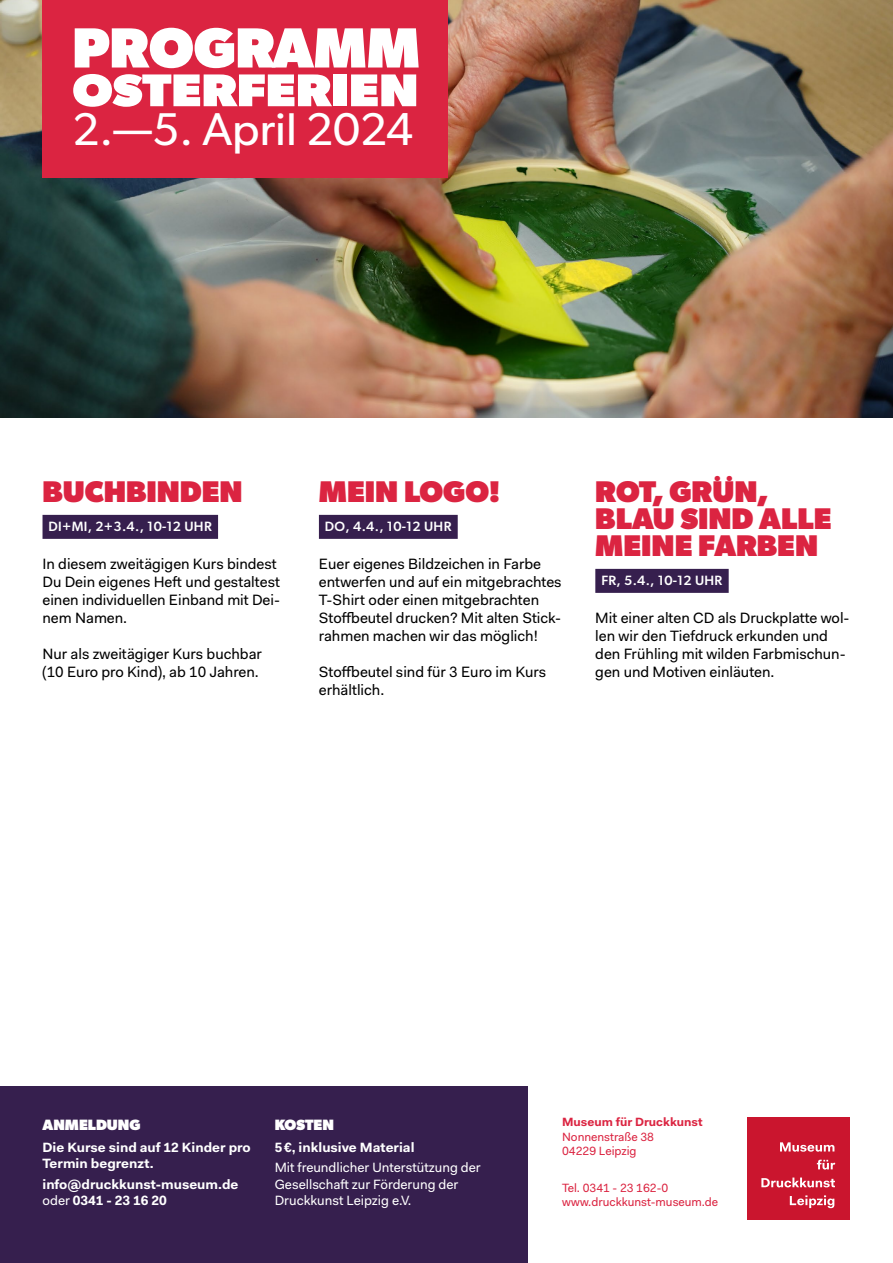
<style>
.page{position:relative;width:893px;height:1263px;background:#fff}
.page>*{position:absolute;margin:0;border:0;box-sizing:border-box;transform-origin:0 0}
.t1{font:800 56.7px "Gibson";color:#fff}
.t2{font:46.05px "Gibson";color:#fff}
.t3{font:800 46.05px "Gibson";color:#fff;scale:1.11 1}
.t4{font:800 30px/27px "Gibson";color:#db2441}
.t5{font:15px/18px "Fakt Pro";color:#000}
.t6{font:800 15px "Gibson";color:#fff}
.t7{font:700 13.5px/16px "Fakt Pro";color:#fff}
.t8{font:13.5px/16px "Fakt Pro";color:#fff}
.t9{font:500 13.5px "Gibson";letter-spacing:.025em;color:#fff}
.t10{font:12px/14.2px "Fakt Pro";color:#db2441}
.t11{font:700 12px "Fakt Pro";color:#db2441}
.s1{font-weight:400}
</style>
<div class="page">
<div style="left:43px;top:515px;width:175px;height:24px;background:#361f4e"></div>
<div style="left:319px;top:515px;width:139px;height:24px;background:#361f4e"></div>
<div style="left:595px;top:569px;width:134px;height:24px;background:#361f4e"></div>
<img style="left:0;top:0;width:893px;height:417px">
<div style="left:43px;top:0;width:405px;height:177px;background:#db2441"></div>
<div style="left:0;top:1086px;width:527px;height:177px;background:#361f4e"></div>
<div style="left:747px;top:1117px;width:103px;height:103px;background:#ca152e"></div>
<svg style="left:790px;top:1195px;width:44px;height:13px"></svg>
<svg style="left:761px;top:1177px;width:74px;height:10px"></svg>
<svg style="left:817px;top:1160px;width:18px;height:9px"></svg>
<svg style="left:780px;top:1142px;width:54px;height:10px"></svg>
<h1 class="t1" style="left:72px;top:14px;width:349px">PROGRAMM</h1>
<h2 class="t3" style="left:72px;top:63px;width:313px">OSTERFERIEN</h2>
<h2 class="t2" style="left:72px;top:101px;width:342px">2.—5. April 2024</h2>
<h3 class="t4" style="left:43px;top:479px;width:202px">BUCHBINDEN</h3>
<p class="t9" style="left:49px;top:519px;width:165px">DI+MI, 2+3.4., 10-12 UHR</p>
<p class="t5" style="left:43px;top:555px;width:239px">In diesem zweitägigen Kurs bindest<br>Du Dein eigenes Heft und gestaltest einen individuellen Einband mit Dei&shy;nem Namen.</p>
<p class="t5" style="left:43px;top:645px;width:221px">Nur als zweitägiger Kurs buchbar (10 Euro pro Kind), ab 10 Jahren.</p>
<h3 class="t4" style="left:319px;top:479px;width:182px">MEIN LOGO!</h3>
<p class="t9" style="left:325px;top:519px;width:128px">DO, 4.4., 10-12 UHR</p>
<p class="t5" style="left:319px;top:555px;width:244px">Euer eigenes Bildzeichen in Farbe entwerfen und auf ein mitgebrachtes T-Shirt oder einen mitgebrachten Stoffbeutel drucken? Mit alten Stick&shy;rahmen machen wir das möglich!</p>
<p class="t5" style="left:319px;top:663px;width:229px">Stoffbeutel sind für 3 Euro im Kurs erhältlich.</p>
<h3 class="t4" style="left:595px;top:479px;width:238px">ROT, GRÜN,<br>BLAU SIND ALLE<br>MEINE FARBEN</h3>
<p class="t9" style="left:601px;top:573px;width:122px">FR, 5.4., 10-12 UHR</p>
<p class="t5" style="left:595px;top:609px;width:256px">Mit einer alten CD als Druckplatte wol&shy;len wir den Tiefdruck erkunden und den Frühling mit wilden Farbmischun&shy;gen und Motiven einläuten.</p>
<p class="t6" style="left:43px;top:1115px;width:100px">ANMELDUNG</p>
<p class="t7" style="left:43px;top:1139px;width:210px">Die Kurse sind auf 12 Kinder pro<br>Termin begrenzt.</p>
<p class="t7" style="left:43px;top:1176px;width:197px">info@druckkunst-museum.de <span class="s1">oder</span> 0341 - 23 16 20</p>
<p class="t6" style="left:275px;top:1115px;width:61px">KOSTEN</p>
<p class="t7" style="left:275px;top:1139px;width:141px">5€, inklusive Material</p>
<p class="t8" style="left:275px;top:1160px;width:208px">Mit freundlicher Unterstützung der<br>Gesellschaft zur Förderung der<br>Druckkunst Leipzig e.V.</p>
<p class="t11" style="left:562px;top:1114px;width:142px">Museum für Druckkunst</p>
<p class="t10" style="left:562px;top:1129px;width:93px">Nonnenstraße 38<br>04229 Leipzig</p>
<p class="t10" style="left:562px;top:1180px;width:158px">Tel. 0341 - 23 162-0 www.druckkunst-museum.de</p>
</div>
